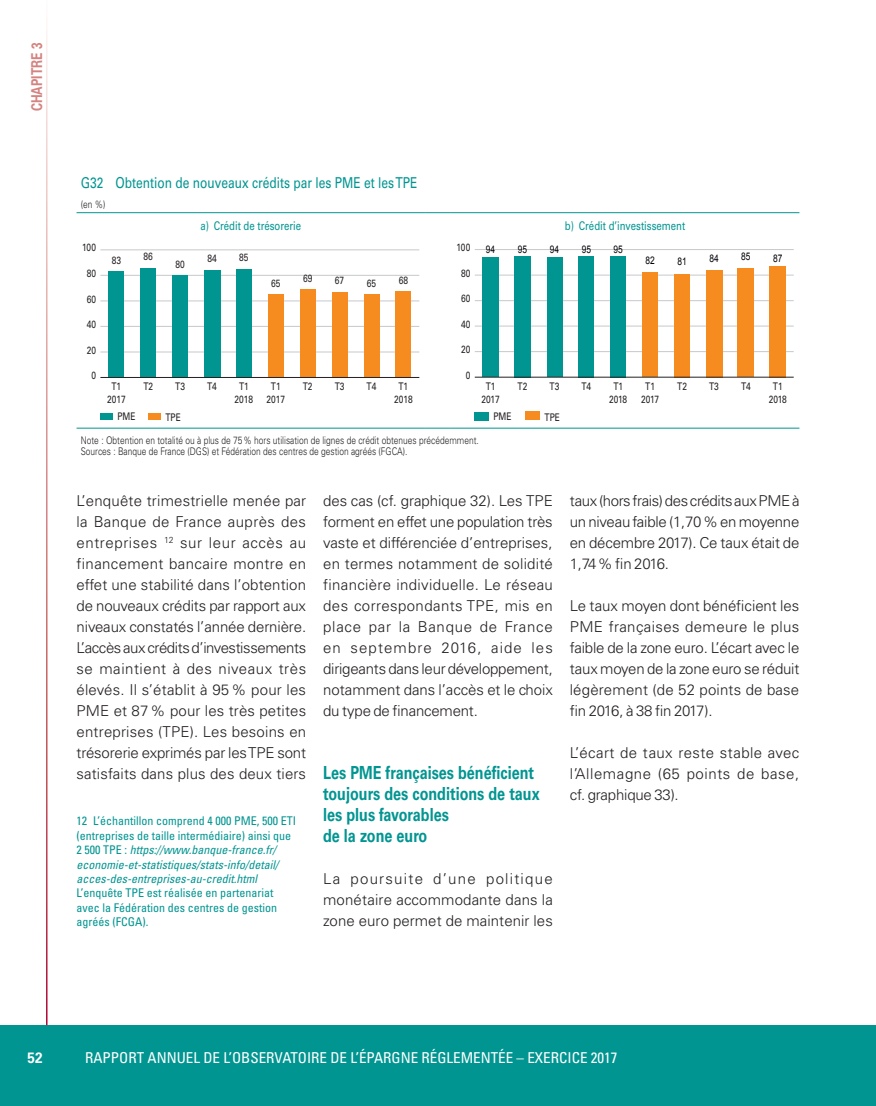
<style>
.page{position:relative;width:876px;height:1106px;background:#fff}
.page>*{position:absolute;margin:0;border:0;box-sizing:border-box;transform-origin:0 0}
.t1{font:700 18px/21px "Univers LT Std";color:#009591;scale:.8 1}
.t2{font:300 15px/21px "Univers LT Std";letter-spacing:-.005em;color:#231f20;text-align:justify}
.t3{font:condensed 15px "Univers LT Std";color:#fff}
.t4{font:15px "Univers LT Std";color:#009591;scale:.8 1}
.t5{font:700 15px "Univers LT Std";color:#d48380;scale:.8 1}
.t6{font:700 15px "Univers LT Std";color:#fff;scale:.9 1}
.t7{font:italic condensed 12px/14.4px "Univers LT Std";color:#009591}
.t8{font:condensed 12px/14.4px "Univers LT Std";color:#009591}
.t9{font:12px "Univers LT Std";color:#009591;scale:.8 1}
.t10{font:300 10.5px/10.5px "Univers LT Std";color:#231f20;scale:.8 1}
.t11{font:10.5px/12.6px "Univers LT Std";color:#231f20;text-align:center;scale:.8 1}
.t12{font:10.5px "Arial";color:#010106;scale:.8 1}
.s1{font-style:normal}
</style>
<div class="page">
<div style="left:0;top:1025px;width:876px;height:81px;background:#009591"></div>
<hr style="left:77px;top:212px;width:348px;height:1px;background:#009591">
<svg style="left:425px;top:212px;width:26px;height:1px"></svg>
<hr style="left:451px;top:212px;width:348px;height:1px;background:#009591">
<hr style="left:77px;top:428px;width:348px;height:1px;background:#009591">
<svg style="left:425px;top:428px;width:26px;height:1px"></svg>
<hr style="left:451px;top:428px;width:348px;height:1px;background:#009591">
<div style="left:100px;top:413px;width:13px;height:6px;background:#009591"></div>
<div style="left:148px;top:414px;width:13px;height:6px;background:#f68b1f"></div>
<hr style="left:100px;top:351px;width:319px;height:1px;background:#c7c8ca">
<hr style="left:100px;top:326px;width:319px;height:1px;background:#c7c8ca">
<hr style="left:100px;top:300px;width:319px;height:1px;background:#c7c8ca">
<hr style="left:100px;top:275px;width:319px;height:1px;background:#c7c8ca">
<hr style="left:100px;top:249px;width:319px;height:1px;background:#c7c8ca">
<div style="left:108px;top:271px;width:16px;height:106px;background:#009591"></div>
<div style="left:140px;top:268px;width:16px;height:109px;background:#009591"></div>
<div style="left:172px;top:275px;width:16px;height:102px;background:#009591"></div>
<div style="left:204px;top:270px;width:16px;height:107px;background:#009591"></div>
<div style="left:236px;top:269px;width:16px;height:108px;background:#009591"></div>
<div style="left:268px;top:294px;width:16px;height:83px;background:#f68b1f"></div>
<div style="left:300px;top:289px;width:16px;height:88px;background:#f68b1f"></div>
<div style="left:332px;top:292px;width:16px;height:85px;background:#f68b1f"></div>
<div style="left:364px;top:294px;width:15px;height:83px;background:#f68b1f"></div>
<div style="left:395px;top:291px;width:16px;height:86px;background:#f68b1f"></div>
<hr style="left:100px;top:377px;width:319px;height:1px;background:#231f20">
<div style="left:475px;top:412px;width:14px;height:9px;background:#009591"></div>
<div style="left:526px;top:411px;width:14px;height:9px;background:#f68b1f"></div>
<hr style="left:475px;top:351px;width:319px;height:1px;background:#c7c8ca">
<hr style="left:475px;top:326px;width:319px;height:1px;background:#c7c8ca">
<hr style="left:475px;top:300px;width:319px;height:1px;background:#c7c8ca">
<hr style="left:475px;top:275px;width:319px;height:1px;background:#c7c8ca">
<hr style="left:475px;top:249px;width:319px;height:1px;background:#c7c8ca">
<div style="left:483px;top:257px;width:16px;height:120px;background:#009591"></div>
<div style="left:514px;top:256px;width:16px;height:121px;background:#009591"></div>
<div style="left:547px;top:257px;width:15px;height:120px;background:#009591"></div>
<div style="left:578px;top:256px;width:16px;height:121px;background:#009591"></div>
<div style="left:610px;top:256px;width:16px;height:121px;background:#009591"></div>
<div style="left:642px;top:272px;width:16px;height:105px;background:#f68b1f"></div>
<div style="left:674px;top:274px;width:16px;height:103px;background:#f68b1f"></div>
<div style="left:706px;top:270px;width:16px;height:107px;background:#f68b1f"></div>
<div style="left:738px;top:269px;width:16px;height:108px;background:#f68b1f"></div>
<div style="left:770px;top:266px;width:16px;height:111px;background:#f68b1f"></div>
<hr style="left:475px;top:377px;width:319px;height:1px;background:#231f20">
<p class="t5" style="left:28px;top:111px;width:87px;rotate:-90deg">CHAPITRE 3</p>
<p class="t4" style="left:81px;top:174px;width:422px">G32 Obtention de nouveaux crédits par les PME et les TPE</p>
<p class="t10" style="left:81px;top:199px;width:32px">(en %)</p>
<p class="t9" style="left:200px;top:218px;width:128px">a) Crédit de trésorerie</p>
<p class="t9" style="left:565px;top:218px;width:152px">b) Crédit d’investissement</p>
<p class="t11" style="left:82px;top:241px;width:19px">100</p>
<p class="t11" style="left:87px;top:267px;width:13px">80</p>
<p class="t11" style="left:112px;top:254px;width:13px">83</p>
<p class="t11" style="left:144px;top:250px;width:13px">86</p>
<p class="t11" style="left:175px;top:257px;width:13px">80</p>
<p class="t11" style="left:207px;top:252px;width:13px">84</p>
<p class="t11" style="left:239px;top:251px;width:13px">85</p>
<p class="t11" style="left:271px;top:277px;width:13px">65</p>
<p class="t11" style="left:303px;top:272px;width:13px">69</p>
<p class="t11" style="left:335px;top:274px;width:13px">67</p>
<p class="t11" style="left:367px;top:277px;width:13px">65</p>
<p class="t11" style="left:399px;top:274px;width:13px">68</p>
<p class="t11" style="left:457px;top:241px;width:19px">100</p>
<p class="t11" style="left:461px;top:267px;width:13px">80</p>
<p class="t12" style="left:486px;top:242px;width:13px">94</p>
<p class="t12" style="left:518px;top:242px;width:13px">95</p>
<p class="t12" style="left:550px;top:242px;width:13px">94</p>
<p class="t12" style="left:582px;top:242px;width:13px">95</p>
<p class="t12" style="left:614px;top:242px;width:13px">95</p>
<p class="t12" style="left:645px;top:253px;width:13px">82</p>
<p class="t12" style="left:677px;top:255px;width:13px">81</p>
<p class="t12" style="left:709px;top:251px;width:13px">84</p>
<p class="t12" style="left:741px;top:250px;width:13px">85</p>
<p class="t12" style="left:773px;top:251px;width:13px">87</p>
<p class="t11" style="left:87px;top:292px;width:13px">60</p>
<p class="t11" style="left:461px;top:292px;width:13px">60</p>
<p class="t11" style="left:87px;top:318px;width:13px">40</p>
<p class="t11" style="left:461px;top:318px;width:13px">40</p>
<p class="t11" style="left:87px;top:343px;width:13px">20</p>
<p class="t11" style="left:461px;top:343px;width:13px">20</p>
<p class="t11" style="left:91px;top:369px;width:7px">0</p>
<p class="t11" style="left:466px;top:369px;width:7px">0</p>
<p class="t11" style="left:235px;top:380px;width:25px">T1<br>2018</p>
<p class="t11" style="left:367px;top:380px;width:14px">T4</p>
<p class="t11" style="left:394px;top:380px;width:25px">T1<br>2018</p>
<p class="t11" style="left:107px;top:380px;width:25px">T1<br>2017</p>
<p class="t11" style="left:143px;top:380px;width:14px">T2</p>
<p class="t11" style="left:175px;top:380px;width:14px">T3</p>
<p class="t11" style="left:207px;top:380px;width:14px">T4</p>
<p class="t11" style="left:266px;top:380px;width:25px">T1<br>2017</p>
<p class="t11" style="left:303px;top:380px;width:14px">T2</p>
<p class="t11" style="left:335px;top:380px;width:14px">T3</p>
<p class="t11" style="left:482px;top:380px;width:24px">T1<br>2017</p>
<p class="t11" style="left:518px;top:380px;width:14px">T2</p>
<p class="t11" style="left:550px;top:380px;width:14px">T3</p>
<p class="t11" style="left:581px;top:380px;width:14px">T4</p>
<p class="t11" style="left:641px;top:380px;width:24px">T1<br>2017</p>
<p class="t11" style="left:677px;top:380px;width:14px">T2</p>
<p class="t11" style="left:709px;top:380px;width:14px">T3</p>
<p class="t11" style="left:609px;top:380px;width:24px">T1<br>2018</p>
<p class="t11" style="left:741px;top:380px;width:14px">T4</p>
<p class="t11" style="left:769px;top:380px;width:24px">T1<br>2018</p>
<p class="t11" style="left:117px;top:410px;width:24px">PME</p>
<p class="t11" style="left:165px;top:411px;width:21px">TPE</p>
<p class="t11" style="left:493px;top:410px;width:24px">PME</p>
<p class="t11" style="left:544px;top:411px;width:21px">TPE</p>
<p class="t10" style="left:81px;top:435px;width:499px">Note : Obtention en totalité ou à plus de 75% hors utilisation de lignes de crédit obtenues précédemment.<br>Sources : Banque de France (DGS) et Fédération des centres de gestion agréés (FGCA).</p>
<p class="t2" style="left:77px;top:490px;width:231px">L’enquête trimestrielle menée par la Banque de France auprès des entreprises <sup>12</sup> sur leur accès au financement bancaire montre en effet une stabilité dans l’obtention de nouveaux crédits par rapport aux niveaux constatés l’année dernière.<br>L’accès aux crédits d’investissements se maintient à des niveaux très élevés. Il s’établit à 95% pour les PME et 87% pour les très petites entreprises (TPE). Les besoins en trésorerie exprimés par les TPE sont satisfaits dans plus des deux tiers</p>
<p class="t2" style="left:323px;top:490px;width:231px">des cas (cf. graphique 32). Les TPE forment en effet une population très vaste et différenciée d’entreprises, en termes notamment de solidité financière individuelle. Le réseau des correspondants TPE, mis en place par la Banque de France en septembre 2016, aide les dirigeants dans leur développement, notamment dans l’accès et le choix du type de financement.</p>
<p class="t1" style="left:323px;top:762px;width:272px">Les PME françaises bénéficient toujours des conditions de taux les plus favorables<br>de la zone euro</p>
<p class="t2" style="left:323px;top:868px;width:231px">La poursuite d’une politique monétaire accommodante dans la zone euro permet de maintenir les</p>
<p class="t7" style="left:77px;top:814px;width:221px"><span class="s1">12 L’échantillon comprend 4 000 PME, 500 ETI (entreprises de taille intermédiaire) ainsi que 2 500 TPE :</span> https://www.banque-france.fr/ economie-et-statistiques/stats-info/detail/ acces-des-entreprises-au-credit.html</p>
<p class="t8" style="left:77px;top:885px;width:202px">L’enquête TPE est réalisée en partenariat avec la Fédération des centres de gestion agréés (FCGA).</p>
<p class="t2" style="left:570px;top:490px;width:231px">taux (hors frais) des crédits aux PME à un niveau faible (1,70% en moyenne en décembre 2017). Ce taux était de 1,74% fin 2016.</p>
<p class="t2" style="left:570px;top:595px;width:231px">Le taux moyen dont bénéficient les PME françaises demeure le plus faible de la zone euro. L’écart avec le taux moyen de la zone euro se réduit légèrement (de 52 points de base fin 2016, à 38 fin 2017).</p>
<p class="t2" style="left:570px;top:742px;width:231px">L’écart de taux reste stable avec l’Allemagne (65 points de base, cf. graphique 33).</p>
<p class="t6" style="left:28px;top:1049px;width:18px">52</p>
<p class="t3" style="left:85px;top:1048px;width:534px">RAPPORT ANNUEL DE L’OBSERVATOIRE DE L’ÉPARGNE RÉGLEMENTÉE – EXERCICE 2017</p>
</div>
